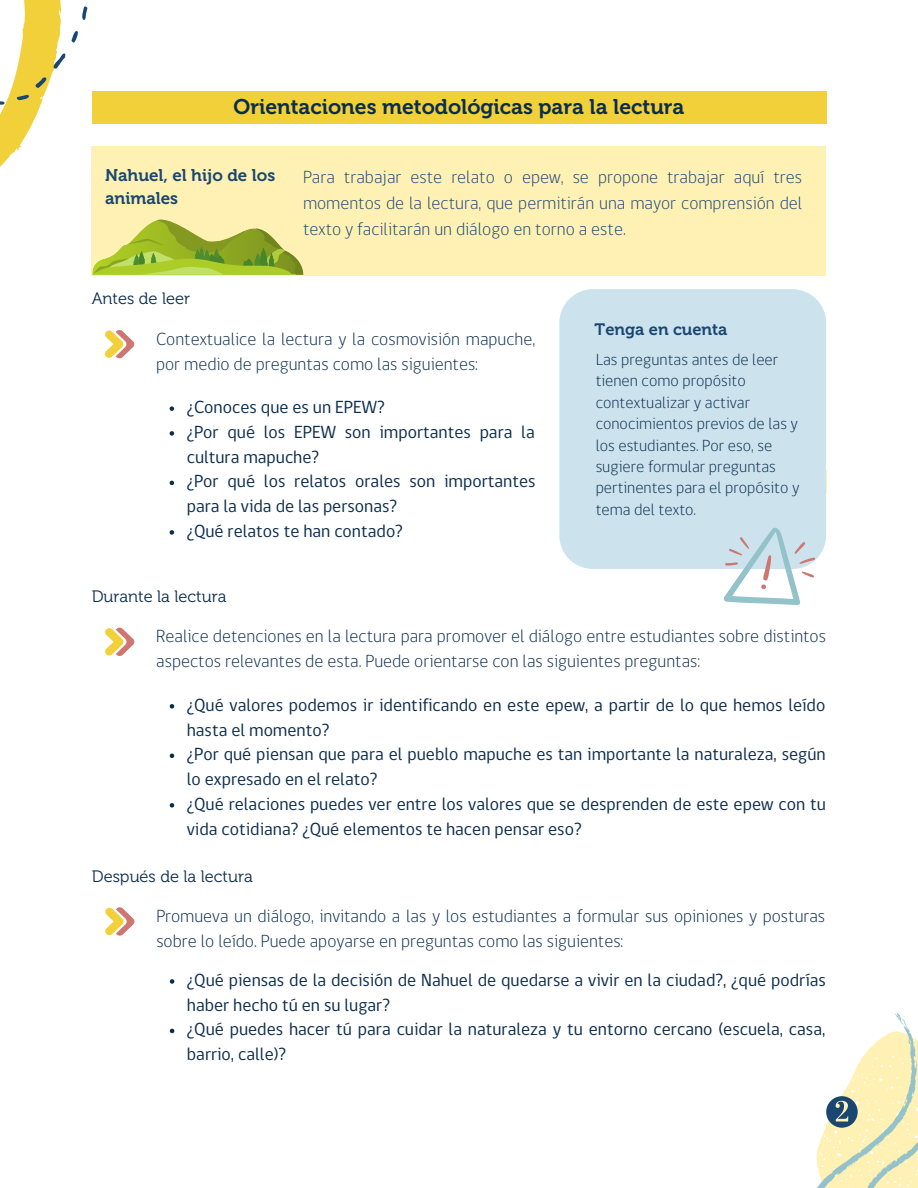
<style>
.page{position:relative;width:918px;height:1188px;background:#fff}
.page>*{position:absolute;margin:0;border:0;box-sizing:border-box;transform-origin:0 0}
.t1{font:21.15px "Museo 700";color:#0b2c4d}
.t2{font:18px/24.8px "gob CL";color:#0b2c4d}
.t3{font:300 18px/24.8px "gob CL";color:#0b2c4d}
.t4{font:300 18px/25.8px "gob CL";color:#1a4672;text-align:justify}
.t5{font:16.95px/23.5px "Museo 700";color:#1a4672}
.t6{font:300 16.5px/21.3px "gob CL";color:#0b2c4d}
.t7{font:16.5px "Museo 300";color:#0b2c4d}
.t8{font:16.5px "Museo 700";color:#1a4672}
</style>
<div class="page">
<div style="left:92px;top:92px;width:734px;height:32px;background:#f2d039"></div>
<div style="left:92px;top:146px;width:734px;height:130px;background:#fff1b4"></div>
<svg style="left:105px;top:330px;width:29px;height:29px"></svg>
<svg style="left:0;top:0;width:88px;height:167px"></svg>
<div style="left:559px;top:289px;width:267px;height:280px;background:#cce3ed"></div>
<svg style="left:722px;top:519px;width:101px;height:87px"></svg>
<svg style="left:105px;top:627px;width:29px;height:29px"></svg>
<svg style="left:105px;top:907px;width:29px;height:29px"></svg>
<svg style="left:816px;top:1012px;width:102px;height:176px"></svg>
<svg style="left:92px;top:220px;width:211px;height:55px"></svg>
<svg style="left:170px;top:406px;width:4px;height:5px"></svg>
<svg style="left:170px;top:431px;width:4px;height:5px"></svg>
<svg style="left:170px;top:481px;width:4px;height:4px"></svg>
<svg style="left:170px;top:530px;width:4px;height:5px"></svg>
<svg style="left:170px;top:704px;width:4px;height:5px"></svg>
<svg style="left:170px;top:754px;width:4px;height:4px"></svg>
<svg style="left:170px;top:803px;width:4px;height:5px"></svg>
<svg style="left:170px;top:979px;width:4px;height:5px"></svg>
<svg style="left:170px;top:1029px;width:4px;height:4px"></svg>
<p class="t1" style="left:234px;top:95px;width:452px">Orientaciones metodológicas para la lectura</p>
<p class="t5" style="left:105px;top:163px;width:172px">Nahuel, el hijo de los animales</p>
<p class="t4" style="left:303px;top:165px;width:501px">Para trabajar este relato o epew, se propone trabajar aquí tres momentos de la lectura, que permitirán una mayor comprensión del texto y facilitarán un diálogo en torno a este.</p>
<p class="t7" style="left:92px;top:289px;width:100px">Antes de leer</p>
<p class="t3" style="left:156px;top:327px;width:381px">Contextualice la lectura y la cosmovisión mapuche, por medio de preguntas como las siguientes:</p>
<p class="t2" style="left:187px;top:396px;width:200px">¿Conoces que es un EPEW?</p>
<p class="t2" style="left:187px;top:421px;width:350px">¿Por qué los EPEW son importantes para la cultura mapuche?</p>
<p class="t2" style="left:187px;top:471px;width:350px">¿Por qué los relatos orales son importantes para la vida de las personas?</p>
<p class="t2" style="left:187px;top:520px;width:218px">¿Qué relatos te han contado?</p>
<p class="t8" style="left:595px;top:319px;width:134px">Tenga en cuenta</p>
<p class="t6" style="left:596px;top:350px;width:205px">Las preguntas antes de leer tienen como propósito contextualizar y activar conocimientos previos de las y los estudiantes. Por eso, se sugiere formular preguntas pertinentes para el propósito y tema del texto.</p>
<p class="t7" style="left:92px;top:587px;width:136px">Durante la lectura</p>
<p class="t3" style="left:156px;top:625px;width:671px">Realice detenciones en la lectura para promover el diálogo entre estudiantes sobre distintos aspectos relevantes de esta. Puede orientarse con las siguientes preguntas:</p>
<p class="t2" style="left:187px;top:694px;width:640px">¿Qué valores podemos ir identificando en este epew, a partir de lo que hemos leído hasta el momento?</p>
<p class="t2" style="left:187px;top:743px;width:640px">¿Por qué piensan que para el pueblo mapuche es tan importante la naturaleza, según lo expresado en el relato?</p>
<p class="t2" style="left:187px;top:793px;width:641px">¿Qué relaciones puedes ver entre los valores que se desprenden de este epew con tu vida cotidiana? ¿Qué elementos te hacen pensar eso?</p>
<p class="t7" style="left:92px;top:866px;width:162px">Después de la lectura</p>
<p class="t3" style="left:156px;top:905px;width:670px">Promueva un diálogo, invitando a las y los estudiantes a formular sus opiniones y posturas sobre lo leído. Puede apoyarse en preguntas como las siguientes:</p>
<p class="t2" style="left:187px;top:969px;width:641px">¿Qué piensas de la decisión de Nahuel de quedarse a vivir en la ciudad?, ¿qué podrías haber hecho tú en su lugar?</p>
<p class="t2" style="left:187px;top:1019px;width:640px">¿Qué puedes hacer tú para cuidar la naturaleza y tu entorno cercano (escuela, casa, barrio, calle)?</p>
</div>
